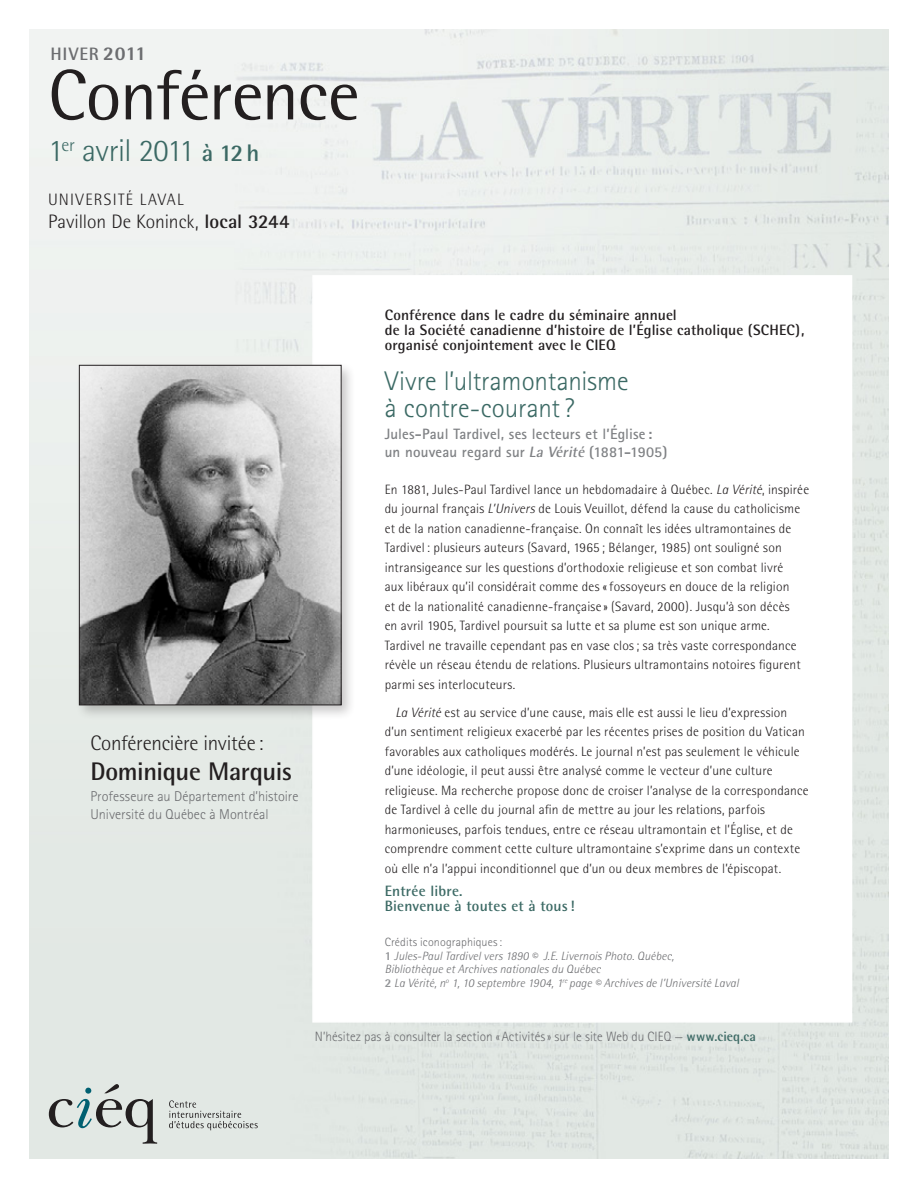
<style>
.page{position:relative;width:918px;height:1188px;background:#fff}
.page>*{position:absolute;margin:0;border:0;box-sizing:border-box;transform-origin:0 0}
.t1{font:71.55px "Rotis Semi Sans";letter-spacing:-.02em;color:#231f20}
.t2{font:300 31.5px "Rotis Semi Sans";letter-spacing:-.02em;color:#3b6964}
.t3{font:300 27px/27px "Rotis Sans Serif";color:#3b6964}
.t4{font:700 25.5px "Rotis Semi Sans";letter-spacing:-.02em;color:#231f20}
.t5{font:300 21px "Rotis Semi Sans";letter-spacing:-.015em;color:#231f20}
.t6{font:300 19.5px "Rotis Semi Sans";color:#231f20}
.t7{font:700 18px "Rotis Semi Sans";letter-spacing:.05em;color:#6c6d70}
.t8{font:300 16.5px "Rotis Semi Sans";letter-spacing:.075em;color:#231f20}
.t9{font:700 15px/15px "Rotis Semi Sans";letter-spacing:.005em;color:#231f20}
.t10{font:700 15px/18px "Rotis Sans Serif";letter-spacing:.01em;color:#808285}
.t11{font:700 15px/15px "Rotis Semi Sans";letter-spacing:.015em;color:#3b6964}
.t12{font:300 14.25px/18px "Rotis Sans Serif";color:#6c6d70}
.t13{font:300 13.5px/19.5px "Rotis Semi Sans";letter-spacing:.015em;color:#231f20}
.t14{font:300 13.5px "Rotis Sans Serif";letter-spacing:.005em;color:#6c6d70}
.t15{font:italic 300 12px/13.5px "Rotis Semi Sans";letter-spacing:.005em;color:#6c6d70}
.s1{font-weight:800;font-size:19.5px}
.s2{font-weight:700;font-size:24px}
.s3{font-weight:700}
.s4{font-family:"Rotis Semi Sans";font-style:italic}
.s5{font-style:italic}
.s6{font-family:"Rotis Sans Serif";font-style:normal}
.s7{font-weight:800;font-style:normal;color:#939598}
.s8{font-family:"Rotis Semi Sans";font-weight:700;color:#3b6964}
</style>
<div class="page">
<img style="left:30px;top:30px;width:858px;height:1128px">
<svg style="left:49px;top:1084px;width:108px;height:60px;background:#bec5c2"></svg>
<svg style="left:169px;top:1100px;width:89px;height:30px;background:#cacfcc"></svg>
<svg style="left:312px;top:274px;width:541px;height:749px"></svg>
<div style="left:75px;top:361px;width:281px;height:359px;background:#231f20;opacity:.25"></div>
<img style="left:81px;top:367px;width:258px;height:336px">
<div style="left:79px;top:365px;width:262px;height:340px;border:1px solid #231f20"></div>
<p class="t7" style="left:51px;top:43px;width:97px">HIVER <span class="s1">2011</span></p>
<p class="t1" style="left:48px;top:53px;width:313px">Conférence</p>
<p class="t2" style="left:48px;top:133px;width:213px">1<sup>er</sup> avril 2011 <span class="s2">à 12h</span></p>
<p class="t8" style="left:48px;top:190px;width:137px">UNIVERSITÉ LAVAL</p>
<p class="t6" style="left:48px;top:210px;width:243px">Pavillon De Koninck, <span class="s3">local 3244</span></p>
<p class="t5" style="left:90px;top:730px;width:175px">Conférencière invitée :</p>
<p class="t4" style="left:90px;top:756px;width:203px">Dominique Marquis</p>
<p class="t12" style="left:90px;top:788px;width:210px">Professeure au Département d’histoire<br>Université du Québec à Montréal</p>
<p class="t9" style="left:385px;top:308px;width:421px">Conférence dans le cadre du séminaire annuel<br>de la Société canadienne d’histoire de l’Église catholique (SCHEC), organisé conjointement avec le CIEQ</p>
<p class="t3" style="left:385px;top:368px;width:246px">Vivre l’ultramontanisme à contre-courant?</p>
<p class="t10" style="left:385px;top:425px;width:284px">Jules-Paul Tardivel, ses lecteurs et l’Église : un nouveau regard sur <span class="s4">La Vérité</span> (1881-1905)</p>
<p class="t13" style="left:385px;top:480px;width:426px">En 1881, Jules-Paul Tardivel lance un hebdomadaire à Québec. <span class="s5">La Vérité</span>, inspirée du journal français <span class="s5">L’Univers</span> de Louis Veuillot, défend la cause du catholicisme et de la nation canadienne-française. On connaît les idées ultramontaines de Tardivel : plusieurs auteurs (Savard, 1965 ; Bélanger, 1985) ont souligné son intransigeance sur les questions d’orthodoxie religieuse et son combat livré<br>aux libéraux qu’il considérait comme des «fossoyeurs en douce de la religion<br>et de la nationalité canadienne-française » (Savard, 2000). Jusqu’à son décès<br>en avril 1905, Tardivel poursuit sa lutte et sa plume est son unique arme.<br>Tardivel ne travaille cependant pas en vase clos; sa très vaste correspondance révèle un réseau étendu de relations. Plusieurs ultramontains notoires figurent parmi ses interlocuteurs.</p>
<p class="t13" style="left:385px;top:703px;width:425px;text-indent:11px"><span class="s5">La Vérité</span> est au service d’une cause, mais elle est aussi le lieu d’expression d’un sentiment religieux exacerbé par les récentes prises de position du Vatican favorables aux catholiques modérés. Le journal n’est pas seulement le véhicule d’une idéologie, il peut aussi être analysé comme le vecteur d’une culture religieuse. Ma recherche propose donc de croiser l’analyse de la correspondance de Tardivel à celle du journal afin de mettre au jour les relations, parfois harmonieuses, parfois tendues, entre ce réseau ultramontain et l’Église, et de comprendre comment cette culture ultramontaine s’exprime dans un contexte où elle n’a l’appui inconditionnel que d’un ou deux membres de l’épiscopat.</p>
<p class="t11" style="left:385px;top:884px;width:191px">Entrée libre.<br>Bienvenue à toutes et à tous !</p>
<p class="t15" style="left:385px;top:935px;width:291px"><span class="s6">Crédits iconographiques:<br></span><span class="s7">1</span> Jules-Paul Tardivel vers 1890 © J.E. Livernois Photo. Québec,<br>Bibliothèque et Archives nationales du Québec</p>
<p class="t15" style="left:385px;top:976px;width:355px"><span class="s7">2</span> La Vérité, n<sup>o</sup> 1, 10 septembre 1904, 1<sup>re</sup> page © Archives de l’Université Laval</p>
<p class="t14" style="left:315px;top:1029px;width:443px">N’hésitez pas à consulter la section «Activités» sur le site Web du CIEQ — <span class="s8">www.cieq.ca</span></p>
</div>
